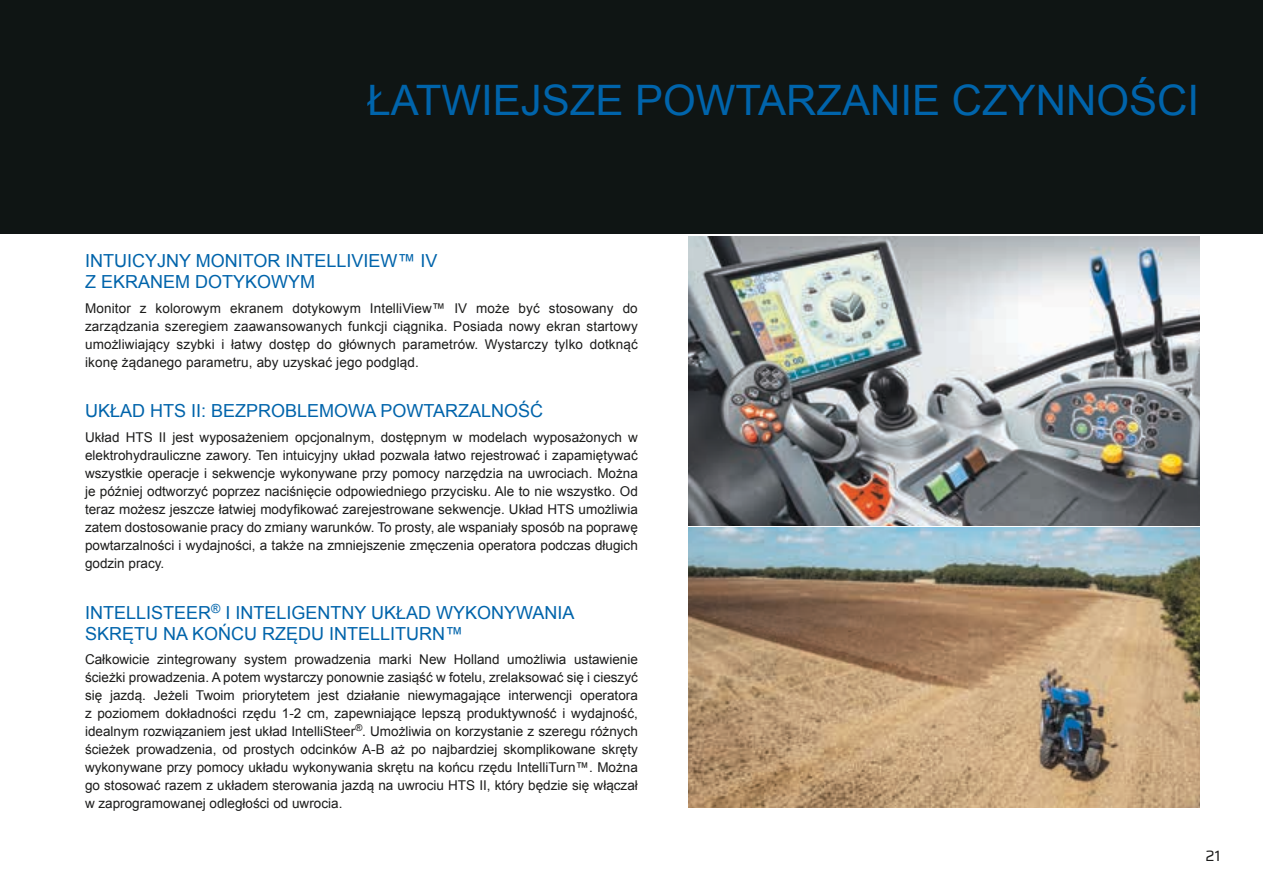
<style>
.page{position:relative;width:1263px;height:893px;background:#fff}
.page>*{position:absolute;margin:0;border:0;box-sizing:border-box;transform-origin:0 0}
.t1{font:42px "Arial";color:#0064ab}
.t2{font:18px/21px "Arial";color:#0064ab}
.t3{font:15px "Saira";color:#1c1c1b}
.t4{font:13.5px/18px "Arial";color:#1c1c1b;text-align:justify}
</style>
<div class="page">
<img style="left:689px;top:236px;width:510px;height:289px">
<img style="left:689px;top:527px;width:510px;height:281px">
<div style="left:0;top:0;width:1263px;height:234px;background:#0f1514"></div>
<h1 class="t1" style="left:368px;top:73px;width:833px">ŁATWIEJSZE POWTARZANIE CZYNNOŚCI</h1>
<h2 class="t2" style="left:85px;top:251px;width:354px">INTUICYJNY MONITOR INTELLIVIEW™ IV<br>Z EKRANEM DOTYKOWYM</h2>
<p class="t4" style="left:85px;top:299px;width:554px">Monitor z kolorowym ekranem dotykowym IntelliView™ IV może być stosowany do zarządzania szeregiem zaawansowanych funkcji ciągnika. Posiada nowy ekran startowy umożliwiający szybki i łatwy dostęp do głównych parametrów. Wystarczy tylko dotknąć ikonę żądanego parametru, aby uzyskać jego podgląd.</p>
<h2 class="t2" style="left:85px;top:401px;width:460px">UKŁAD HTS II: BEZPROBLEMOWA POWTARZALNOŚĆ</h2>
<p class="t4" style="left:85px;top:428px;width:554px">Układ HTS II jest wyposażeniem opcjonalnym, dostępnym w modelach wyposażonych w elektrohydrauliczne zawory. Ten intuicyjny układ pozwala łatwo rejestrować i zapamiętywać wszystkie operacje i sekwencje wykonywane przy pomocy narzędzia na uwrociach. Można je później odtworzyć poprzez naciśnięcie odpowiedniego przycisku. Ale to nie wszystko. Od teraz możesz jeszcze łatwiej modyfikować zarejestrowane sekwencje. Układ HTS umożliwia zatem dostosowanie pracy do zmiany warunków. To prosty, ale wspaniały sposób na poprawę powtarzalności i wydajności, a także na zmniejszenie zmęczenia operatora podczas długich godzin pracy.</p>
<h2 class="t2" style="left:85px;top:602px;width:491px">INTELLISTEER<sup>®</sup> I INTELIGENTNY UKŁAD WYKONYWANIA<br>SKRĘTU NA KOŃCU RZĘDU INTELLITURN™</h2>
<p class="t4" style="left:85px;top:650px;width:554px">Całkowicie zintegrowany system prowadzenia marki New Holland umożliwia ustawienie ścieżki prowadzenia. A potem wystarczy ponownie zasiąść w fotelu, zrelaksować się i cieszyć się jazdą. Jeżeli Twoim priorytetem jest działanie niewymagające interwencji operatora z poziomem dokładności rzędu 1-2 cm, zapewniające lepszą produktywność i wydajność, idealnym rozwiązaniem jest układ IntelliSteer<sup>®</sup>. Umożliwia on korzystanie z szeregu różnych ścieżek prowadzenia, od prostych odcinków A-B aż po najbardziej skomplikowane skręty wykonywane przy pomocy układu wykonywania skrętu na końcu rzędu IntelliTurn™. Można go stosować razem z układem sterowania jazdą na uwrociu HTS II, który będzie się włączał w zaprogramowanej odległości od uwrocia.</p>
<p class="t3" style="left:1205px;top:844px;width:16px">21</p>
</div>
